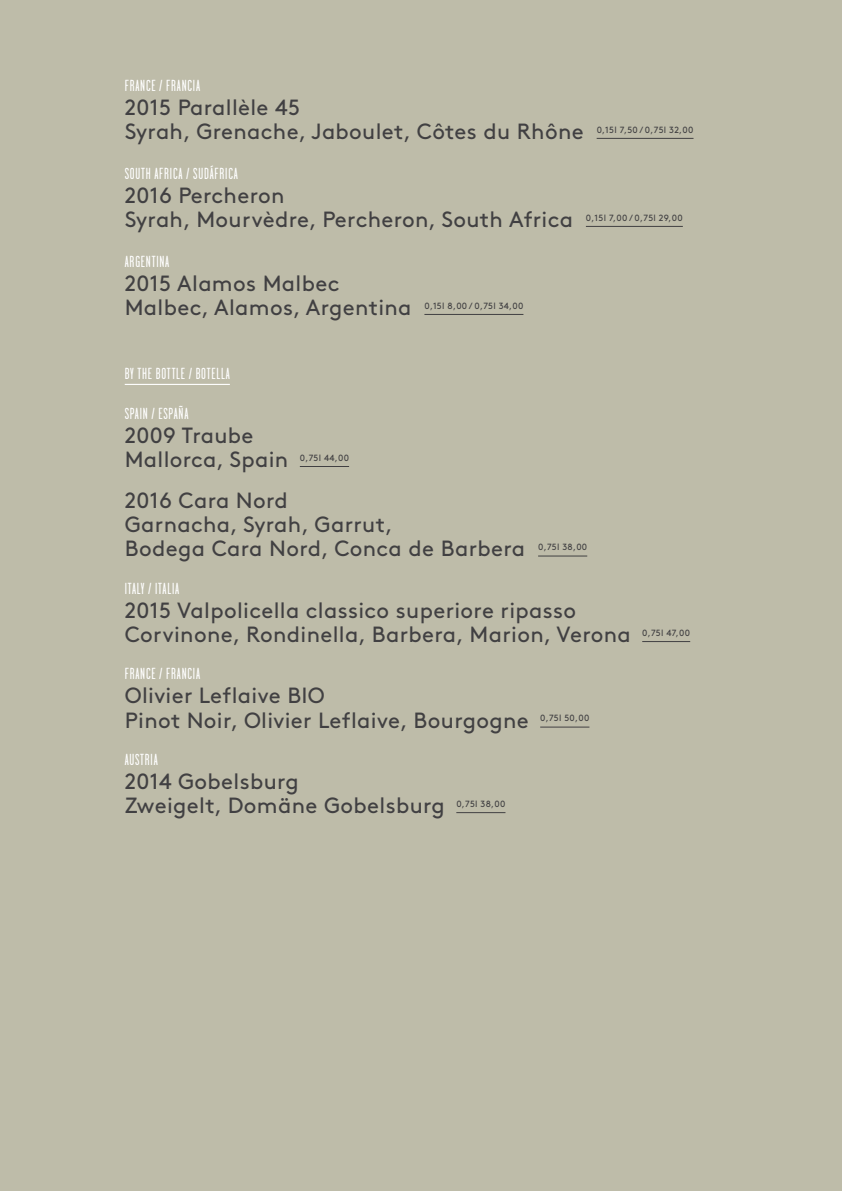
<style>
.page{position:relative;width:842px;height:1191px;background:#bebca9}
.page>*{position:absolute;margin:0;border:0;box-sizing:border-box;transform-origin:0 0}
.t1{font:22px/24px "Brown";letter-spacing:.015em;color:#414042}
.t2{font:16px "Garage Gothic";letter-spacing:.05em;color:#fff}
.t3{font:9px "Brown";letter-spacing:.03em;color:#414042}
</style>
<div class="page">
<hr style="left:597px;top:138px;width:96px;height:1px;background:#414042">
<hr style="left:586px;top:226px;width:97px;height:1px;background:#414042">
<hr style="left:424px;top:314px;width:99px;height:1px;background:#414042">
<hr style="left:125px;top:384px;width:105px;height:1px;background:#fff">
<hr style="left:300px;top:466px;width:49px;height:1px;background:#414042">
<hr style="left:538px;top:555px;width:49px;height:1px;background:#414042">
<hr style="left:642px;top:641px;width:48px;height:1px;background:#414042">
<hr style="left:540px;top:726px;width:49px;height:1px;background:#414042">
<hr style="left:456px;top:812px;width:49px;height:1px;background:#414042">
<p class="t2" style="left:125px;top:77px;width:77px">FRANCE / FRANCIA</p>
<p class="t1" style="left:125px;top:93px;width:461px">2015 Parallèle 45<br>Syrah, Grenache, Jaboulet, Côtes du Rhône</p>
<p class="t3" style="left:597px;top:123px;width:98px">0,15l 7,50 / 0,75l 32,00</p>
<p class="t2" style="left:125px;top:165px;width:115px">SOUTH AFRICA / SUDÁFRICA</p>
<p class="t1" style="left:125px;top:181px;width:450px">2016 Percheron<br>Syrah, Mourvèdre, Percheron, South Africa</p>
<p class="t2" style="left:125px;top:253px;width:46px">ARGENTINA</p>
<p class="t1" style="left:125px;top:269px;width:288px">2015 Alamos Malbec<br>Malbec, Alamos, Argentina</p>
<p class="t3" style="left:424px;top:299px;width:100px">0,15l 8,00 / 0,75l 34,00</p>
<p class="t3" style="left:586px;top:211px;width:98px">0,15l 7,00 / 0,75l 29,00</p>
<p class="t2" style="left:125px;top:365px;width:107px">BY THE BOTTLE / BOTELLA</p>
<p class="t2" style="left:125px;top:405px;width:65px">SPAIN / ESPAÑA</p>
<p class="t1" style="left:125px;top:421px;width:165px">2009 Traube<br>Mallorca, Spain</p>
<p class="t3" style="left:300px;top:451px;width:51px">0,75l 44,00</p>
<p class="t1" style="left:125px;top:487px;width:402px">2016 Cara Nord<br>Garnacha, Syrah, Garrut,<br>Bodega Cara Nord, Conca de Barbera</p>
<p class="t3" style="left:538px;top:540px;width:51px">0,75l 38,00</p>
<p class="t2" style="left:125px;top:580px;width:56px">ITALY / ITALIA</p>
<p class="t1" style="left:125px;top:596px;width:507px">2015 Valpolicella classico superiore ripasso<br>Corvinone, Rondinella, Barbera, Marion, Verona</p>
<p class="t2" style="left:125px;top:665px;width:77px">FRANCE / FRANCIA</p>
<p class="t1" style="left:125px;top:682px;width:405px">Olivier Leflaive BIO<br>Pinot Noir, Olivier Leflaive, Bourgogne</p>
<p class="t2" style="left:125px;top:751px;width:35px">AUSTRIA</p>
<p class="t1" style="left:125px;top:767px;width:322px">2014 Gobelsburg<br>Zweigelt, Domäne Gobelsburg</p>
<p class="t3" style="left:456px;top:797px;width:51px">0,75l 38,00</p>
<p class="t3" style="left:540px;top:711px;width:51px">0,75l 50,00</p>
<p class="t3" style="left:642px;top:626px;width:49px">0,75l 47,00</p>
</div>
